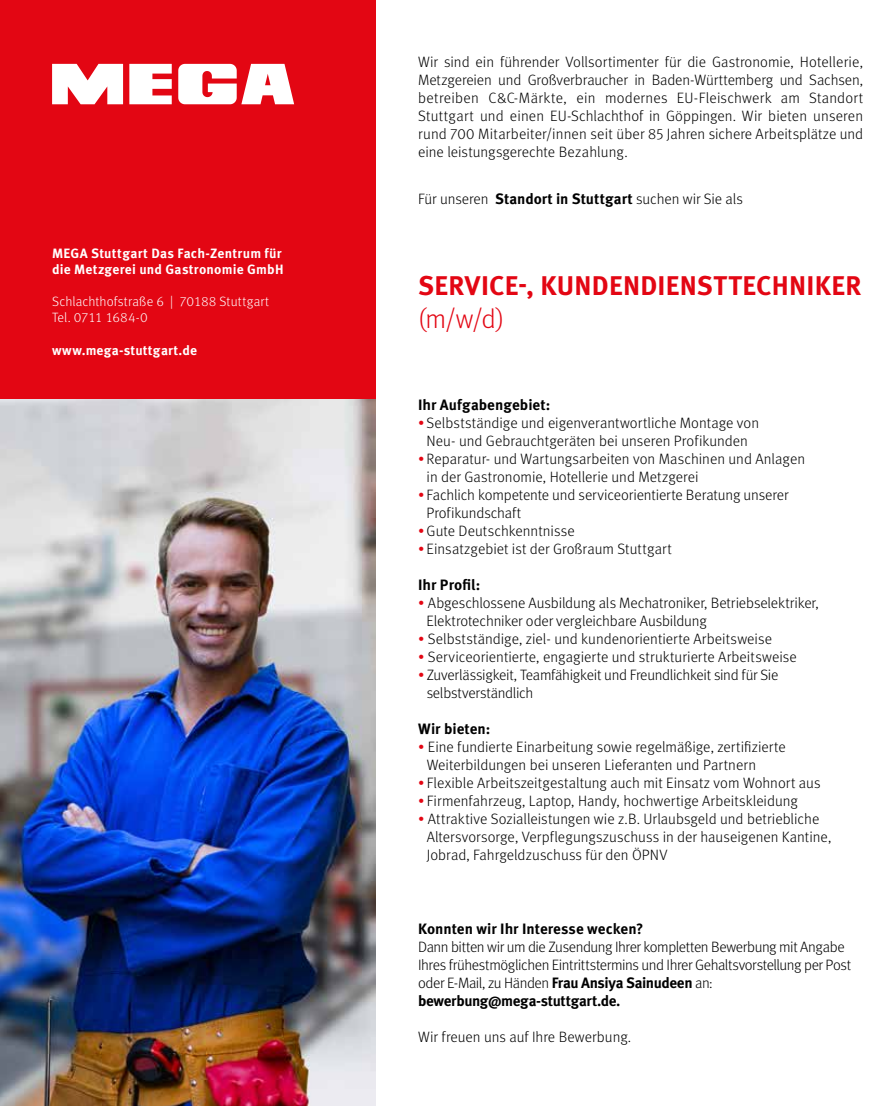
<style>
.page{position:relative;width:893px;height:1106px;background:#fff}
.page>*{position:absolute;margin:0;border:0;box-sizing:border-box;transform-origin:0 0}
.t1{font:700 27px "Meta Pro";letter-spacing:.01em;color:#e30613}
.t2{font:300 27px "Meta Pro";color:#e30613}
.t3{font:300 15px/18px "Meta Pro";color:#000}
.t4{font:300 15px/18px "Meta Pro";letter-spacing:-.03em;color:#000}
.t5{font:300 15px/18px "Meta Pro";letter-spacing:-.02em;color:#000}
.t6{font:700 15px "Meta Pro";letter-spacing:.005em;color:#000}
.t7{font:700 13.5px/16.2px "Meta Pro";letter-spacing:.02em;color:#fff}
.t8{font:300 13.5px/16.2px "Meta Pro";letter-spacing:.005em;color:#fff}
.s1{font-weight:700}
.s2{color:#e30613}
</style>
<div class="page">
<img style="left:0;top:398px;width:375px;height:708px">
<div style="left:0;top:0;width:375px;height:398px;background:#e30613"></div>
<svg style="left:178px;top:64px;width:116px;height:40px"></svg>
<svg style="left:129px;top:64px;width:43px;height:40px;background:#fad9db"></svg>
<svg style="left:52px;top:64px;width:71px;height:40px;background:#fbdbdd"></svg>
<p class="t7" style="left:52px;top:245px;width:233px">MEGA Stuttgart Das Fach-Zentrum für die Metzgerei und Gastronomie GmbH</p>
<p class="t8" style="left:52px;top:293px;width:219px">Schlachthofstraße 6 | 70188 Stuttgart<br>Tel. 0711 1684-0</p>
<p class="t7" style="left:52px;top:342px;width:146px">www.mega-stuttgart.de</p>
<p class="t3" style="left:418px;top:52px;width:447px;text-align:justify">Wir sind ein führender Vollsortimenter für die Gastronomie, Hotellerie, Metzgereien und Großverbraucher in Baden-Württemberg und Sachsen, betreiben C&amp;C-Märkte, ein modernes EU-Fleischwerk am Standort Stuttgart und einen EU-Schlachthof in Göppingen. Wir bieten unseren rund 700 Mitarbeiter/innen seit über 85 Jahren sichere Arbeitsplätze und eine leistungsgerechte Bezahlung.</p>
<p class="t3" style="left:418px;top:189px;width:326px">Für unseren <span class="s1">Standort in Stuttgart</span> suchen wir Sie als</p>
<h1 class="t1" style="left:418px;top:269px;width:445px">SERVICE-, KUNDENDIENSTTECHNIKER</h1>
<h1 class="t2" style="left:418px;top:299px;width:88px">(m/w/d)</h1>
<p class="t6" style="left:418px;top:395px;width:134px">Ihr Aufgabengebiet:</p>
<p class="t3" style="left:418px;top:413px;width:342px;text-align:center"><span class="s2">•</span> Selbstständige und eigenverantwortliche Montage von<br>Neu- und Gebrauchtgeräten bei unseren Profikunden</p>
<p class="t3" style="left:427px;top:449px;width:380px;text-indent:-9px"><span class="s2">•</span> Reparatur- und Wartungsarbeiten von Maschinen und Anlagen in der Gastronomie, Hotellerie und Metzgerei</p>
<p class="t3" style="left:427px;top:485px;width:363px;text-indent:-9px"><span class="s2">•</span> Fachlich kompetente und serviceorientierte Beratung unserer<br>Profikundschaft</p>
<p class="t3" style="left:418px;top:521px;width:158px"><span class="s2">•</span>Gute Deutschkenntnisse</p>
<p class="t3" style="left:418px;top:539px;width:255px"><span class="s2">•</span> Einsatzgebiet ist der Großraum Stuttgart</p>
<p class="t6" style="left:418px;top:575px;width:64px">Ihr Profil:</p>
<p class="t3" style="left:427px;top:593px;width:394px;text-indent:-9px"><span class="s2">•</span> Abgeschlossene Ausbildung als Mechatroniker, Betriebselektriker,<br>Elektrotechniker oder vergleichbare Ausbildung</p>
<p class="t3" style="left:418px;top:629px;width:355px"><span class="s2">•</span> Selbstständige, ziel- und kundenorientierte Arbeitsweise</p>
<p class="t3" style="left:418px;top:647px;width:380px"><span class="s2">•</span> Serviceorientierte, engagierte und strukturierte Arbeitsweise</p>
<p class="t5" style="left:427px;top:665px;width:353px;text-indent:-9px"><span class="s2">•</span> Zuverlässigkeit, Teamfähigkeit und Freundlichkeit sind für Sie selbstverständlich</p>
<p class="t6" style="left:418px;top:719px;width:74px">Wir bieten:</p>
<p class="t3" style="left:427px;top:737px;width:360px;text-indent:-9px"><span class="s2">•</span> Eine fundierte Einarbeitung sowie regelmäßige, zertifizierte<br>Weiterbildungen bei unseren Lieferanten und Partnern</p>
<p class="t3" style="left:418px;top:773px;width:404px"><span class="s2">•</span> Flexible Arbeitszeitgestaltung auch mit Einsatz vom Wohnort aus</p>
<p class="t3" style="left:418px;top:791px;width:381px"><span class="s2">•</span> Firmenfahrzeug, Laptop, Handy, hochwertige Arbeitskleidung</p>
<p class="t3" style="left:427px;top:809px;width:406px;text-indent:-9px"><span class="s2">•</span> Attraktive Sozialleistungen wie z.B. Urlaubsgeld und betriebliche<br>Altersvorsorge, Verpflegungszuschuss in der hauseigenen Kantine,<br>Jobrad, Fahrgeldzuschuss für den ÖPNV</p>
<p class="t6" style="left:418px;top:919px;width:227px">Konnten wir Ihr Interesse wecken?</p>
<p class="t4" style="left:418px;top:937px;width:434px">Dann bitten wir um die Zusendung Ihrer kompletten Bewerbung mit Angabe Ihres frühestmöglichen Eintrittstermins und Ihrer Gehaltsvorstellung per Post oder E-Mail, zu Händen <span class="s1">Frau Ansiya Sainudeen</span> an: <span class="s1">bewerbung@mega-stuttgart.de.</span></p>
<p class="t3" style="left:418px;top:1027px;width:215px">Wir freuen uns auf Ihre Bewerbung.</p>
</div>
